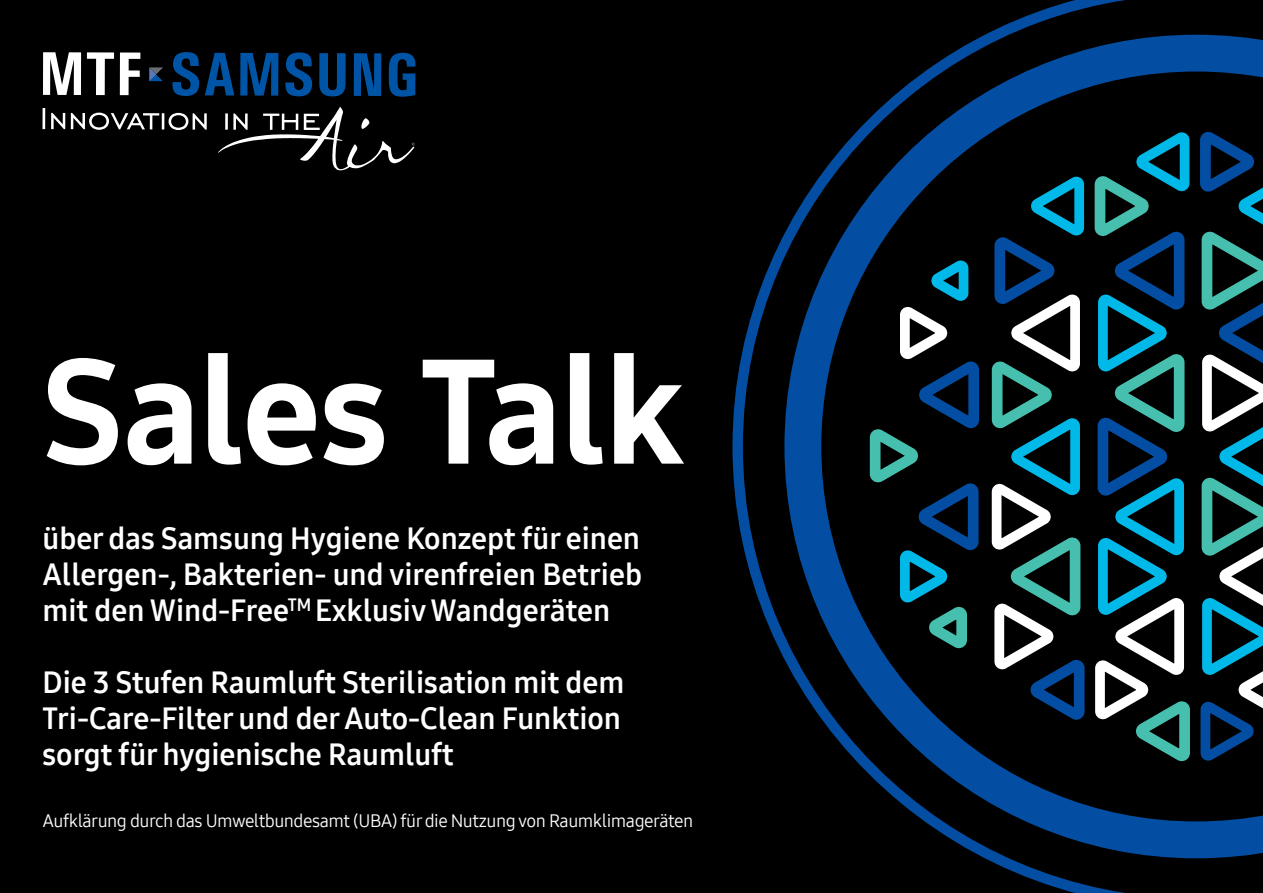
<style>
.page{position:relative;width:1263px;height:893px;background:#000}
.page>*{position:absolute;margin:0;border:0;box-sizing:border-box;transform-origin:0 0}
.t1{font:147px "Samsung One 800";letter-spacing:-.02em;color:#fff}
.t2{font:30px/36px "Samsung One 700";color:#fff;text-align:justify}
.t3{font:18px "Samsung One 400";letter-spacing:-.03em;color:#fff}
</style>
<div class="page">
<svg style="left:732px;top:0;width:531px;height:893px"></svg>
<svg style="left:863px;top:123px;width:400px;height:647px"></svg>
<svg style="left:43px;top:52px;width:38px;height:43px"></svg>
<svg style="left:87px;top:52px;width:27px;height:43px"></svg>
<svg style="left:120px;top:53px;width:20px;height:42px"></svg>
<svg style="left:172px;top:52px;width:27px;height:44px"></svg>
<svg style="left:205px;top:53px;width:29px;height:42px"></svg>
<svg style="left:240px;top:53px;width:38px;height:43px"></svg>
<svg style="left:285px;top:52px;width:27px;height:44px"></svg>
<svg style="left:319px;top:53px;width:27px;height:43px"></svg>
<svg style="left:354px;top:53px;width:27px;height:43px"></svg>
<svg style="left:389px;top:53px;width:27px;height:44px"></svg>
<hr style="left:43px;top:108px;width:2px;height:21px;background:#fff">
<svg style="left:51px;top:113px;width:14px;height:16px"></svg>
<svg style="left:71px;top:113px;width:136px;height:17px"></svg>
<svg style="left:218px;top:107px;width:197px;height:63px"></svg>
<svg style="left:149px;top:67px;width:14px;height:14px"></svg>
<h1 class="t1" style="left:43px;top:313px;width:644px">Sales Talk</h1>
<p class="t2" style="left:43px;top:520px;width:601px">über das Samsung Hygiene Konzept für einen Allergen-, Bakterien- und virenfreien Betrieb mit den Wind-Free<sup>TM</sup> Exklusiv Wandgeräten</p>
<p class="t2" style="left:43px;top:664px;width:583px">Die 3 Stufen Raumluft Sterilisation mit dem Tri-Care-Filter und der Auto-Clean Funktion sorgt für hygienische Raumluft</p>
<p class="t3" style="left:43px;top:809px;width:652px">Aufklärung durch das Umweltbundesamt (UBA) für die Nutzung von Raumklimageräten</p>
</div>
